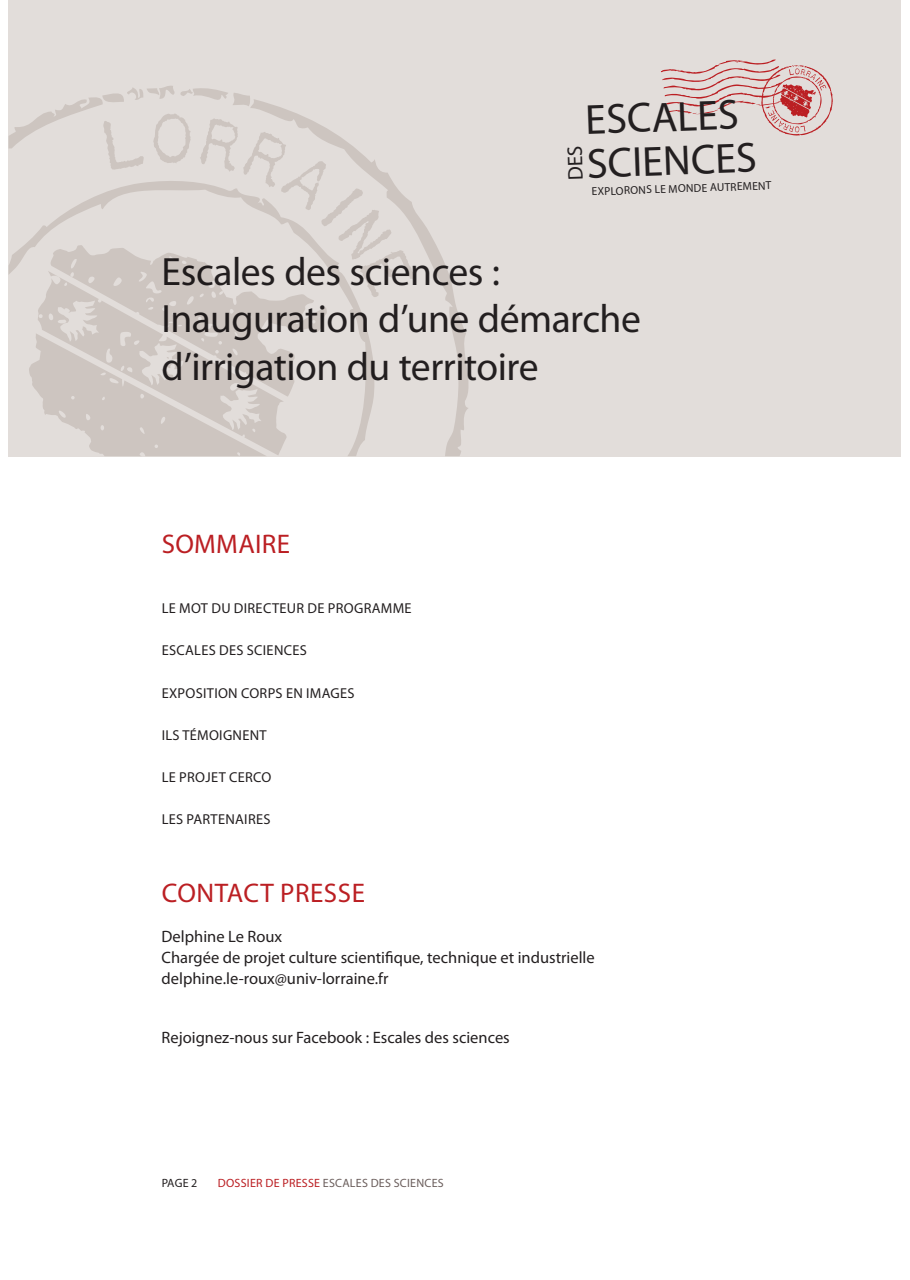
<style>
.page{position:relative;width:910px;height:1280px;background:#fff}
.page>*{position:absolute;margin:0;border:0;box-sizing:border-box;transform-origin:0 0}
.t1{font:42.15px "Myriad Pro";color:#231f20}
.t2{font:39.6px/47.5px "Myriad Pro";letter-spacing:-.01em;color:#231f20}
.t3{font:27px "Myriad Pro";letter-spacing:.015em;color:#bb1f23}
.t4{font:16.5px/21px "Myriad Pro";color:#231f20}
.t5{font:14.4px "Myriad Pro";letter-spacing:.02em;color:#231f20}
.t6{font:12px "Myriad Pro";letter-spacing:.02em;color:#6b5e5c}
.t7{font:12px "Myriad Pro";color:#231f20}
.t8{font:11.4px "Myriad Pro";color:#231f20}
.s1{color:#bb1f23}
</style>
<div class="page">
<div style="left:9px;top:0;width:892px;height:456px;background:#e2ddda"></div>
<svg style="left:9px;top:86px;width:460px;height:370px"></svg>
<svg style="left:661px;top:59px;width:172px;height:77px"></svg>
<h1 class="t1" style="left:585px;top:94px;width:27px;rotate:-2deg">ESCALES</h1>
<h1 class="t1" style="left:586px;top:138px;width:85px;rotate:-2deg">SC IENCES</h1>
<p class="t8" style="left:591px;top:185px;width:181px;rotate:-2deg">Explorons le monde autrement</p>
<h2 class="t2" style="left:162px;top:247px;width:481px">Escales des sciences :<br>Inauguration d’une démarche d’irrigation du territoire</h2>
<h3 class="t3" style="left:162px;top:527px;width:130px">sommaire</h3>
<p class="t5" style="left:162px;top:599px;width:251px">le mot du directeur de programme</p>
<p class="t5" style="left:162px;top:641px;width:147px">Escales des sciences</p>
<p class="t5" style="left:162px;top:685px;width:194px">Exposition corps en images</p>
<p class="t5" style="left:162px;top:727px;width:106px">Ils témoignent</p>
<p class="t5" style="left:162px;top:769px;width:111px">Le projet CE rco</p>
<p class="t5" style="left:162px;top:811px;width:110px">Les partenaires</p>
<h3 class="t3" style="left:162px;top:876px;width:205px">contact presse</h3>
<p class="t4" style="left:162px;top:926px;width:435px">Delphine Le Roux<br>Chargée de projet culture scientifique, technique et industrielle delphine.le-roux@univ-lorraine.fr</p>
<p class="t4" style="left:162px;top:1027px;width:350px">Rejoignez-nous sur Facebook : Escales des sciences</p>
<p class="t7" style="left:162px;top:1175px;width:37px">page 2</p>
<p class="t6" style="left:218px;top:1175px;width:227px"><span class="s1">Dossier de presse</span> Escales des sciences</p>
</div>
